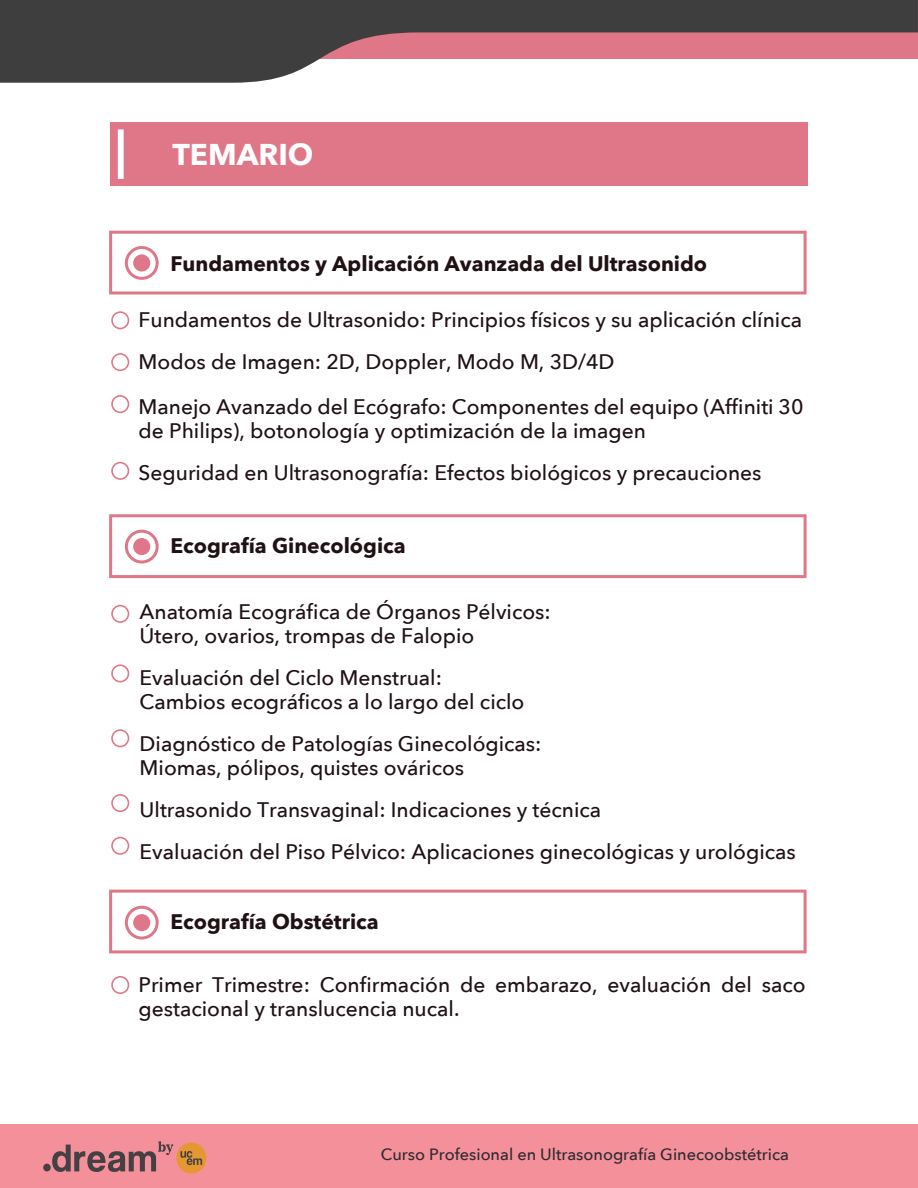
<style>
.page{position:relative;width:918px;height:1188px;background:#fff}
.page>*{position:absolute;margin:0;border:0;box-sizing:border-box;transform-origin:0 0}
.t1{font:700 30px "Avenir Next";color:#fff}
.t2{font:500 21px/24px "Avenir Next";color:#1f1114}
.t3{font:700 21px "Avenir Next";color:#1f1114}
.t4{font:500 16.35px "Avenir Next";color:#2e2b32}
</style>
<div class="page">
<svg style="left:111px;top:311px;width:18px;height:18px"></svg>
<svg style="left:111px;top:353px;width:18px;height:18px"></svg>
<svg style="left:111px;top:395px;width:18px;height:18px"></svg>
<svg style="left:111px;top:462px;width:18px;height:18px"></svg>
<svg style="left:111px;top:605px;width:18px;height:18px"></svg>
<svg style="left:111px;top:664px;width:18px;height:18px"></svg>
<svg style="left:111px;top:729px;width:18px;height:18px"></svg>
<svg style="left:111px;top:794px;width:18px;height:18px"></svg>
<svg style="left:111px;top:837px;width:18px;height:18px"></svg>
<svg style="left:111px;top:976px;width:18px;height:18px"></svg>
<svg style="left:109px;top:231px;width:698px;height:63px"></svg>
<div style="left:110px;top:123px;width:698px;height:63px;background:#df7789"></div>
<div style="left:118px;top:129px;width:6px;height:50px;background:#fff"></div>
<svg style="left:125px;top:246px;width:34px;height:34px"></svg>
<div style="left:133px;top:254px;width:17px;height:17px;background:#df7789;border-radius:50%"></div>
<svg style="left:109px;top:514px;width:698px;height:64px"></svg>
<svg style="left:109px;top:890px;width:698px;height:63px"></svg>
<svg style="left:0;top:0;width:918px;height:83px;fill:#3e3e3f"></svg>
<div style="left:0;top:1124px;width:918px;height:64px;background:#f4909a"></div>
<div style="left:43px;top:1164px;width:8px;height:7px;background:#444044;border-radius:50%"></div>
<div style="left:176px;top:1143px;width:30px;height:31px;background:#e49733;border-radius:50%"></div>
<svg style="left:180px;top:1151px;width:22px;height:14px"></svg>
<svg style="left:52px;top:1141px;width:121px;height:31px"></svg>
<h1 class="t1" style="left:172px;top:129px;width:143px">TEMARIO</h1>
<p class="t3" style="left:170px;top:246px;width:538px">Fundamentos y Aplicación Avanzada del Ultrasonido</p>
<p class="t2" style="left:139px;top:298px;width:665px;line-height:42px">Fundamentos de Ultrasonido: Principios físicos y su aplicación clínica<br>Modos de Imagen: 2D, Doppler, Modo M, 3D/4D</p>
<p class="t2" style="left:139px;top:394px;width:666px">Manejo Avanzado del Ecógrafo: Componentes del equipo (Affiniti 30 de Philips), botonología y optimización de la imagen</p>
<p class="t2" style="left:139px;top:460px;width:625px">Seguridad en Ultrasonografía: Efectos biológicos y precauciones</p>
<p class="t3" style="left:170px;top:527px;width:237px">Ecografía Ginecológica</p>
<p class="t2" style="left:140px;top:599px;width:413px">Anatomía Ecográfica de Órganos Pélvicos:<br>Útero, ovarios, trompas de Falopio</p>
<p class="t2" style="left:140px;top:665px;width:386px">Evaluación del Ciclo Menstrual:<br>Cambios ecográficos a lo largo del ciclo</p>
<p class="t2" style="left:140px;top:731px;width:403px">Diagnóstico de Patologías Ginecológicas:<br>Miomas, pólipos, quistes ováricos</p>
<p class="t2" style="left:140px;top:788px;width:658px;line-height:42px">Ultrasonido Transvaginal: Indicaciones y técnica<br>Evaluación del Piso Pélvico: Aplicaciones ginecológicas y urológicas</p>
<p class="t3" style="left:170px;top:903px;width:210px">Ecografía Obstétrica</p>
<p class="t2" style="left:139px;top:972px;width:669px">Primer Trimestre: Confirmación de embarazo, evaluación del saco gestacional y translucencia nucal.</p>
<p class="t4" style="left:381px;top:1141px;width:410px">Curso Profesional en Ultrasonografía Ginecoobstétrica</p>
</div>
